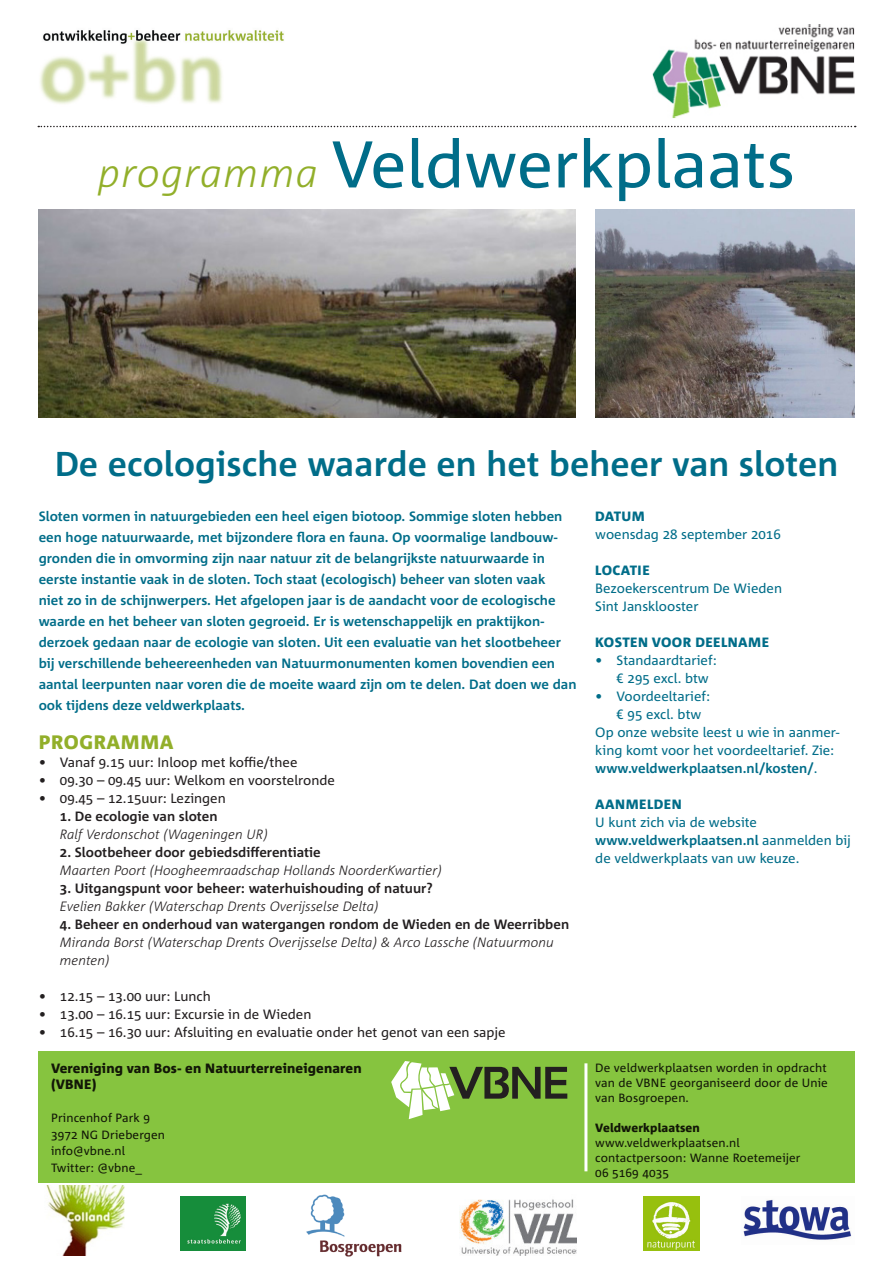
<style>
.page{position:relative;width:893px;height:1263px;background:#fff}
.page>*{position:absolute;margin:0;border:0;box-sizing:border-box;transform-origin:0 0}
.t1{font:66px "Corpid C1";color:#006d89}
.t2{font:700 34.5px "Corpid C1";letter-spacing:.005em;color:#006d89}
.t3{font:800 19.5px "Corpid C1";letter-spacing:.03em;color:#92af2a}
.t4{font:700 13.5px/21px "Corpid C1";color:#006d89}
.t5{font:13.5px/18px "Corpid C1";color:#006d89}
.t6{font:13.5px "Corpid C1";color:#231f20}
.t7{font:italic 300 13.5px/18px "Corpid C1";color:#231f20}
.t8{font:700 13.5px "Corpid C1";color:#231f20}
.t9{font:800 13.5px/16.5px "Corpid C1";letter-spacing:.01em;color:#231f20}
.t10{font:800 13.5px "Corpid C1";letter-spacing:.03em;color:#006d89}
.t11{font:12px/15px "Corpid C1";letter-spacing:.01em;color:#231f20}
.t12{font:800 12px "Corpid C1";letter-spacing:.01em;color:#231f20}
.s1{font-weight:300;font-style:italic;font-size:40.5px;color:#92af2a}
.s2{font-weight:400}
.s3{font-weight:700}
</style>
<div class="page">
<img style="left:38px;top:209px;width:537px;height:208px">
<img style="left:595px;top:209px;width:260px;height:208px">
<img style="left:46px;top:1185px;width:79px;height:71px">
<img style="left:180px;top:1197px;width:66px;height:53px">
<img style="left:459px;top:1199px;width:117px;height:57px">
<div style="left:38px;top:1051px;width:817px;height:132px;background:#86c43f"></div>
<svg style="left:391px;top:1061px;width:176px;height:58px"></svg>
<hr style="left:584px;top:1063px;width:3px;height:108px;background:#fff">
<img style="left:306px;top:1194px;width:96px;height:63px">
<img style="left:743px;top:1199px;width:109px;height:41px">
<img style="left:643px;top:1197px;width:56px;height:53px">
<img style="left:40px;top:30px;width:244px;height:74px">
<img style="left:652px;top:24px;width:203px;height:94px">
<svg style="left:38px;top:126px;width:818px;height:1px"></svg>
<h1 class="t1" style="left:98px;top:123px;width:698px"><span class="s1">programma</span> Veldwerkplaats</h1>
<h2 class="t2" style="left:54px;top:442px;width:785px">De ecologische waarde en het beheer van sloten</h2>
<p class="t4" style="left:39px;top:505px;width:539px">Sloten vormen in natuurgebieden een heel eigen biotoop. Sommige sloten hebben een hoge natuurwaarde, met bijzondere flora en fauna. Op voormalige landbouw&shy;gronden die in omvorming zijn naar natuur zit de belangrijkste natuurwaarde in eerste instantie vaak in de sloten. Toch staat (ecologisch) beheer van sloten vaak<br>niet zo in de schijnwerpers. Het afgelopen jaar is de aandacht voor de ecologische waarde en het beheer van sloten gegroeid. Er is wetenschappelijk en praktijkon&shy;derzoek gedaan naar de ecologie van sloten. Uit een evaluatie van het slootbeheer bij verschillende beheereenheden van Natuurmonumenten komen bovendien een aantal leerpunten naar voren die de moeite waard zijn om te delen. Dat doen we dan ook tijdens deze veldwerkplaats.</p>
<h3 class="t3" style="left:39px;top:730px;width:136px">Programma</h3>
<p class="t6" style="left:39px;top:754px;width:260px">• Vanaf 9.15 uur: Inloop met koffie/thee</p>
<p class="t6" style="left:39px;top:772px;width:298px">• 09.30 – 09.45 uur: Welkom en voorstelronde</p>
<p class="t6" style="left:39px;top:790px;width:189px">• 09.45 – 12.15uur: Lezingen</p>
<p class="t8" style="left:60px;top:808px;width:159px">1. De ecologie van sloten</p>
<p class="t7" style="left:60px;top:825px;width:209px">Ralf Verdonschot (Wageningen UR)</p>
<p class="t8" style="left:60px;top:844px;width:262px">2. Slootbeheer door gebiedsdifferentiatie</p>
<p class="t7" style="left:60px;top:861px;width:383px">Maarten Poort (Hoogheemraadschap Hollands NoorderKwartier)</p>
<p class="t8" style="left:60px;top:880px;width:374px">3. Uitgangspunt voor beheer: waterhuishouding of natuur?</p>
<p class="t7" style="left:60px;top:897px;width:320px">Evelien Bakker (Waterschap Drents Overijsselse Delta)</p>
<p class="t8" style="left:60px;top:916px;width:511px">4. Beheer en onderhoud van watergangen rondom de Wieden en de Weerribben</p>
<p class="t7" style="left:60px;top:933px;width:495px">Miranda Borst (Waterschap Drents Overijsselse Delta) &amp; Arco Lassche (Natuurmonu menten)</p>
<p class="t6" style="left:39px;top:988px;width:174px">• 12.15 – 13.00 uur: Lunch</p>
<p class="t6" style="left:39px;top:1006px;width:274px">• 13.00 – 16.15 uur: Excursie in de Wieden</p>
<p class="t6" style="left:39px;top:1024px;width:468px">• 16.15 – 16.30 uur: Afsluiting en evaluatie onder het genot van een sapje</p>
<p class="t9" style="left:51px;top:1059px;width:312px">Vereniging van Bos- en Natuurterreineigenaren (VBNE)</p>
<p class="t11" style="left:51px;top:1109px;width:116px;line-height:16.5px">Princenhof Park 9<br>3972 NG Driebergen info@vbne.nl<br>Twitter: @vbne_</p>
<p class="t10" style="left:595px;top:508px;width:51px">datum</p>
<p class="t5" style="left:595px;top:525px;width:187px">woensdag 28 september 2016</p>
<p class="t10" style="left:595px;top:562px;width:56px">Locatie</p>
<p class="t5" style="left:595px;top:579px;width:188px">Bezoekerscentrum De Wieden<br>Sint Jansklooster</p>
<p class="t10" style="left:595px;top:634px;width:77px">kosten VOOR</p>
<p class="t10" style="left:695px;top:634px;width:54px">DeelnAME</p>
<p class="t5" style="left:617px;top:651px;width:102px;text-indent:-21px">• Standaardtarief: € 295 excl. btw</p>
<p class="t5" style="left:595px;top:687px;width:116px">• Voordeeltarief:</p>
<p class="t5" style="left:617px;top:705px;width:86px">€ 95 excl. btw</p>
<p class="t5" style="left:595px;top:723px;width:246px">Op onze website leest u wie in aanmer-</p>
<p class="t5" style="left:595px;top:741px;width:240px">king komt voor het voordeeltarief. Zie:</p>
<p class="t4" style="left:595px;top:757px;width:224px">www.veldwerkplaatsen.nl/kosten/<span class="s2">.</span></p>
<p class="t10" style="left:595px;top:796px;width:88px">Aanmelden</p>
<p class="t5" style="left:595px;top:813px;width:257px">U kunt zich via de website <span class="s3">www.veldwerkplaatsen.nl</span> aanmelden bij de veldwerkplaats van uw keuze.</p>
<p class="t11" style="left:595px;top:1060px;width:234px;text-align:justify">De veldwerkplaatsen worden in opdracht van de VBNE georganiseerd door de Unie van Bosgroepen.</p>
<p class="t12" style="left:595px;top:1120px;width:106px">Veldwerkplaatsen</p>
<p class="t11" style="left:595px;top:1135px;width:207px">www.veldwerkplaatsen.nl contactpersoon: Wanne Roetemeijer<br>06 5169 4035</p>
</div>
